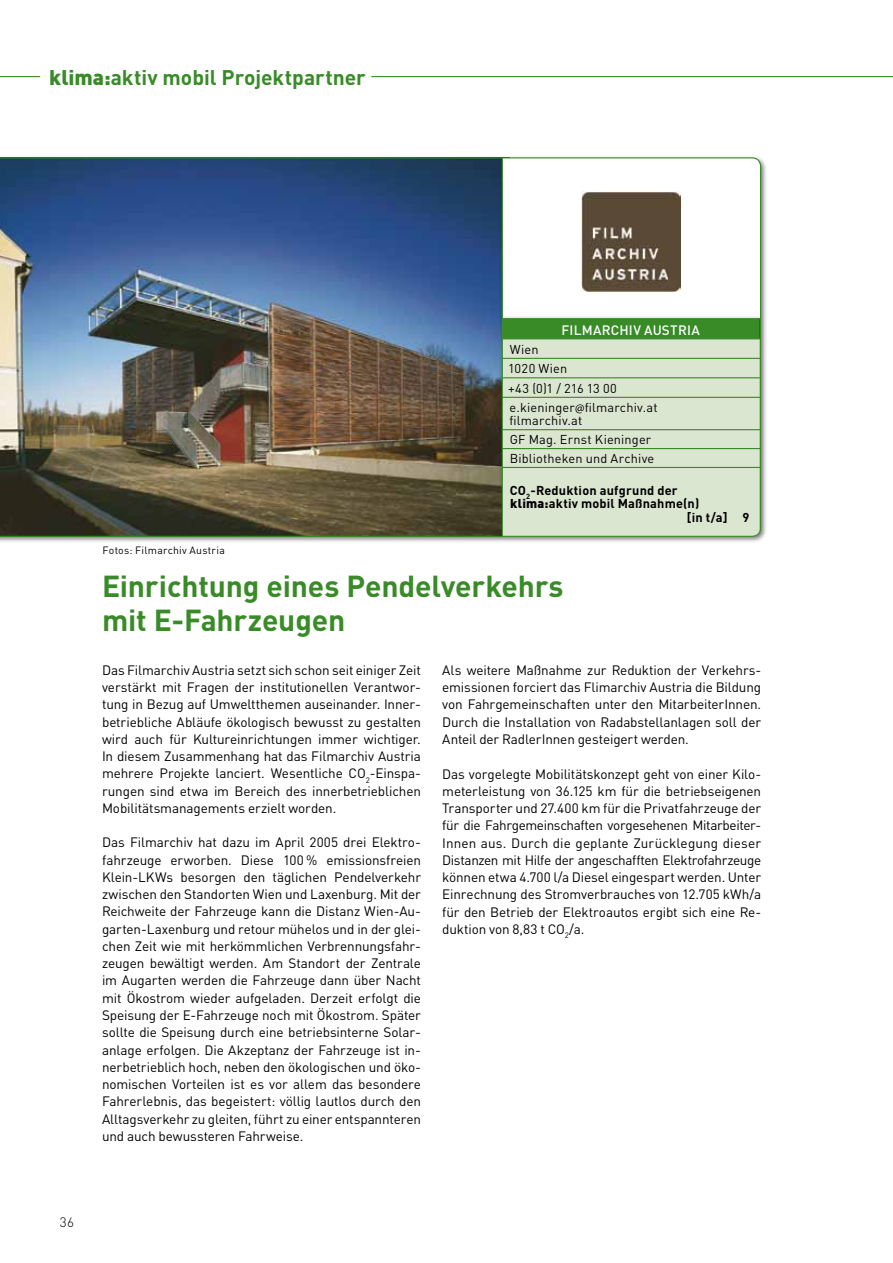
<style>
.page{position:relative;width:893px;height:1263px;background:#fff}
.page>*{position:absolute;margin:0;border:0;box-sizing:border-box;transform-origin:0 0}
.t1{font:700 30px/34.5px "DIN";letter-spacing:-.005em;color:#388b27}
.t2{font:700 21px "DIN";color:#388b27}
.t3{font:13.5px/17.2px "DIN";letter-spacing:-.01em;color:#000;text-align:justify}
.t4{font:500 13.5px "DIN";color:#fff}
.t5{font:300 13.5px "DIN";color:#000}
.t6{font:12.75px/19.4px "DIN";letter-spacing:.01em;color:#000}
.t7{font:700 12.75px "DIN";letter-spacing:.015em;color:#000}
.t8{font:10.5px "DIN";letter-spacing:.025em;color:#000}
.s1{font-weight:900}
.s2{font-family:"Myriad Pro"}
</style>
<div class="page">
<hr style="left:0;top:76px;width:893px;height:1px;background:#388b27">
<div style="left:0;top:155px;width:768px;height:389px;background:#000;opacity:.5"></div>
<img style="left:0;top:157px;width:761px;height:380px">
<div style="left:40px;top:74px;width:331px;height:5px;background:#fff"></div>
<img style="left:581px;top:192px;width:99px;height:99px">
<h2 class="t2" style="left:49px;top:63px;width:318px"><span class="s1">klima:</span>aktiv mobil Projektpartner</h2>
<p class="t8" style="left:103px;top:544px;width:124px">Fotos: Filmarchiv Austria</p>
<p class="t4" style="left:562px;top:321px;width:9px">FILM</p>
<p class="t4" style="left:593px;top:321px;width:18px">ARCHIV</p>
<p class="t4" style="left:644px;top:321px;width:56px">AUSTRIA</p>
<p class="t6" style="left:508px;top:339px;width:151px">Wien<br>1020 Wien<br>+43 (0)1 / 216 13 00 e.kieninger<span class="s2">@</span>filmarchiv.at</p>
<p class="t6" style="left:509px;top:411px;width:146px;line-height:18.9px">filmarchiv.at<br>GF Mag. Ernst Kieninger<br>Bibliotheken und Archive</p>
<p class="t7" style="left:510px;top:482px;width:169px">Co<sub>2</sub>-Reduktion aufgrund der</p>
<p class="t7" style="left:510px;top:495px;width:191px"><span class="s1">klima:</span>aktiv mobil Maßnahme(n)</p>
<p class="t7" style="left:687px;top:509px;width:42px">[in t/a]</p>
<p class="t7" style="left:742px;top:509px;width:8px">9</p>
<h1 class="t1" style="left:102px;top:567px;width:463px">Einrichtung eines Pendelverkehrs mit E-Fahrzeugen</h1>
<p class="t3" style="left:102px;top:661px;width:320px">Das Filmarchiv Austria setzt sich schon seit einiger Zeit verstärkt mit Fragen der institutionellen Verantwor&shy;tung in Bezug auf Umweltthemen auseinander. Inner&shy;betriebliche Abläufe ökologisch bewusst zu gestalten wird auch für Kultureinrichtungen immer wichtiger.<br>In diesem Zusammenhang hat das Filmarchiv Austria mehrere Projekte lanciert. Wesentliche CO<sub>2</sub>-Einspa&shy;rungen sind etwa im Bereich des innerbetrieblichen Mobilitätsmanagements erzielt worden.</p>
<p class="t3" style="left:102px;top:834px;width:320px">Das Filmarchiv hat dazu im April 2005 drei Elektro&shy;fahrzeuge erworben. Diese 100 % emissionsfreien Klein-LKWs besorgen den täglichen Pendelverkehr zwischen den Standorten Wien und Laxenburg. Mit der Reichweite der Fahrzeuge kann die Distanz Wien-Au&shy;garten-Laxenburg und retour mühelos und in der glei&shy;chen Zeit wie mit herkömmlichen Verbrennungsfahr&shy;zeugen bewältigt werden. Am Standort der Zentrale im Augarten werden die Fahrzeuge dann über Nacht mit Ökostrom wieder aufgeladen. Derzeit erfolgt die Speisung der E-Fahrzeuge noch mit Ökostrom. Später sollte die Speisung durch eine betriebsinterne Solar&shy;anlage erfolgen. Die Akzeptanz der Fahrzeuge ist in&shy;nerbetrieblich hoch, neben den ökologischen und öko&shy;nomischen Vorteilen ist es vor allem das besondere Fahrerlebnis, das begeistert: völlig lautlos durch den Alltagsverkehr zu gleiten, führt zu einer entspannteren und auch bewussteren Fahrweise.</p>
<p class="t3" style="left:442px;top:661px;width:320px;text-align:left">Als weitere Maßnahme zur Reduktion der Verkehrs&shy;emissionen forciert das Flimarchiv Austria die Bildung von Fahrgemeinschaften unter den MitarbeiterInnen.<br>Durch die Installation von Radabstellanlagen soll der Anteil der RadlerInnen gesteigert werden.</p>
<p class="t3" style="left:442px;top:765px;width:320px">Das vorgelegte Mobilitätskonzept geht von einer Kilo&shy;meterleistung von 36.125 km für die betriebseigenen Transporter und 27.400 km für die Privatfahrzeuge der für die Fahrgemeinschaften vorgesehenen Mitarbeiter-Innen aus. Durch die geplante Zurücklegung dieser Distanzen mit Hilfe der angeschafften Elektrofahrzeuge können etwa 4.700 l/a Diesel eingespart werden. Unter Einrechnung des Stromverbrauches von 12.705 kWh/a für den Betrieb der Elektroautos ergibt sich eine Re&shy;duktion von 8,83 t CO<sub>2</sub>/a.</p>
<p class="t5" style="left:60px;top:1214px;width:16px">36</p>
</div>
